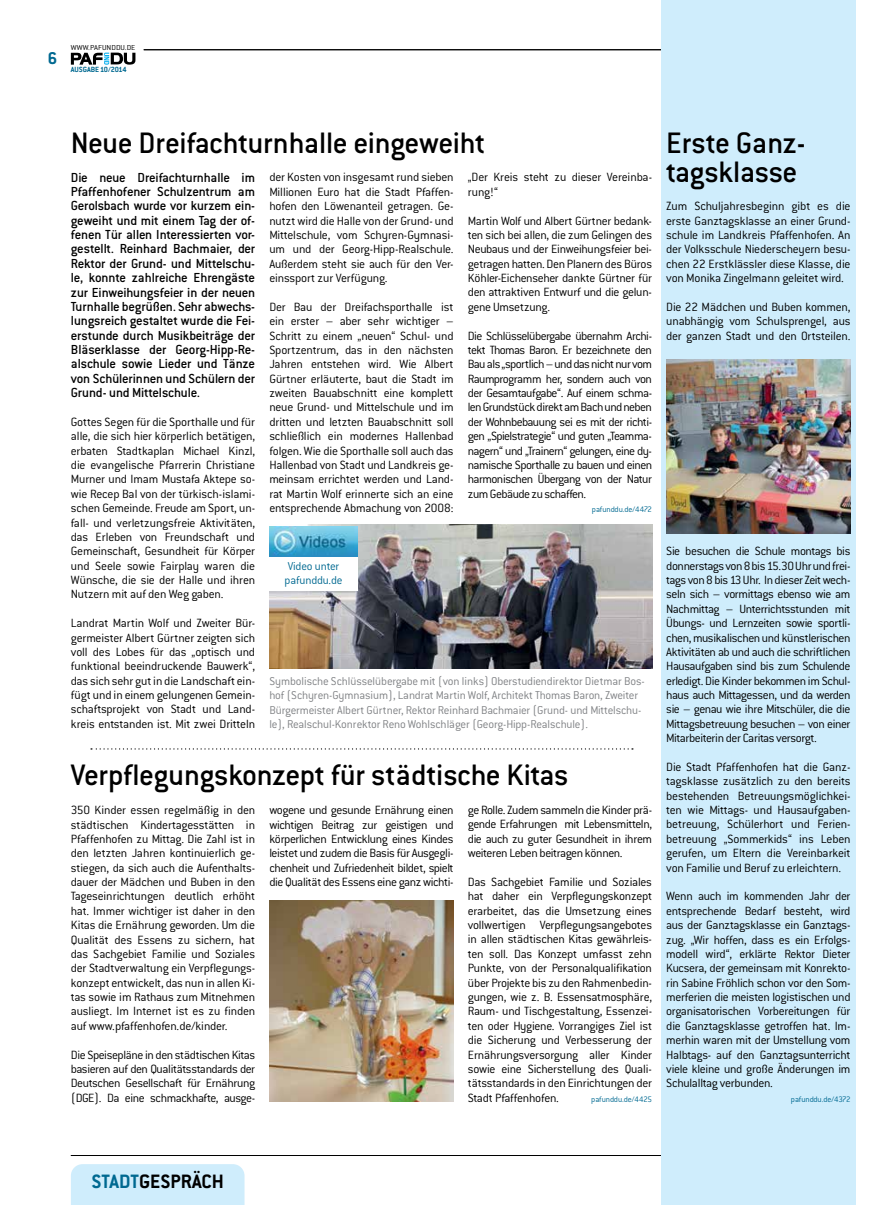
<style>
.page{position:relative;width:886px;height:1205px;background:#fff}
.page>*{position:absolute;margin:0;border:0;box-sizing:border-box;transform-origin:0 0}
.t1{font:500 32.5px/28.8px "Conduit ITC Std";letter-spacing:-.015em;color:#000}
.t2{font:700 21.25px "Conduit ITC Std";color:#000}
.t3{font:700 18.75px "Conduit ITC Std";color:#006991}
.t4{font:500 14.38px/14.4px "Conduit ITC Std";letter-spacing:-.015em;color:#000;text-align:justify}
.t5{font:300 13.12px/14.4px "Conduit ITC Std";letter-spacing:-.02em;color:#000;text-align:justify}
.t6{font:300 12.5px/14.4px "Conduit ITC Std";letter-spacing:-.015em;color:#808285}
.t7{font:300 12.5px/14.4px "Conduit ITC Std";letter-spacing:-.015em;color:#006991}
.t8{font:300 8.75px "Conduit ITC Std";letter-spacing:-.015em;color:#006991}
.t9{font:700 8.25px "Conduit ITC Std";letter-spacing:-.005em;color:#006991}
.t10{font:300 7.88px "Conduit ITC Std";letter-spacing:.01em;color:#000;scale:1.1 1}
.s1{color:#006991}
</style>
<div class="page">
<hr style="left:885px;top:0;width:1px;height:1205px;background:#fffdec">
<svg style="left:71px;top:53px;width:64px;height:12px"></svg>
<div style="left:71px;top:1164px;width:173px;height:41px;background:#cfedfc"></div>
<hr style="left:71px;top:1155px;width:779px;height:1px;background:#000">
<hr style="left:144px;top:50px;width:706px;height:1px;background:#000">
<div style="left:661px;top:0;width:195px;height:1205px;background:#cfedfc"></div>
<img style="left:666px;top:359px;width:184px;height:174px">
<img style="left:269px;top:900px;width:185px;height:202px">
<img style="left:269px;top:524px;width:383px;height:145px">
<svg style="left:91px;top:748px;width:542px;height:1px"></svg>
<div style="left:269px;top:527px;width:89px;height:63px;background:#fff"></div>
<img style="left:269px;top:527px;width:89px;height:29px">
<h3 class="t3" style="left:48px;top:47px;width:11px">6</h3>
<p class="t10" style="left:71px;top:42px;width:60px">WWW.PAFUNDDU.DE</p>
<p class="t9" style="left:71px;top:65px;width:57px">AUSGABE 10/2014</p>
<h1 class="t1" style="left:71px;top:127px;width:416px">Neue Dreifachturnhalle eingeweiht</h1>
<p class="t4" style="left:71px;top:169px;width:186px">Die neue Dreifachturnhalle im Pfaffenhofener Schulzentrum am Gerolsbach wurde vor kurzem ein&shy;geweiht und mit einem Tag der of&shy;fenen Tür allen Interessierten vor&shy;gestellt. Reinhard Bachmaier, der Rektor der Grund- und Mittelschu&shy;le, konnte zahlreiche Ehrengäste zur Einweihungsfeier in der neuen Turnhalle begrüßen. Sehr abwechs&shy;lungsreich gestaltet wurde die Fei&shy;erstunde durch Musikbeiträge der Bläserklasse der Georg-Hipp-Re&shy;alschule sowie Lieder und Tänze von Schülerinnen und Schülern der Grund- und Mittelschule.</p>
<p class="t5" style="left:71px;top:414px;width:186px">Gottes Segen für die Sporthalle und für alle, die sich hier körperlich betätigen, erbaten Stadtkaplan Michael Kinzl, die evangelische Pfarrerin Christiane Murner und Imam Mustafa Aktepe so&shy;wie Recep Bal von der türkisch-islami&shy;schen Gemeinde. Freude am Sport, un&shy;fall- und verletzungsfreie Aktivitäten, das Erleben von Freundschaft und Gemeinschaft, Gesundheit für Körper und Seele sowie Fairplay waren die Wünsche, die sie der Halle und ihren Nutzern mit auf den Weg gaben.</p>
<p class="t5" style="left:71px;top:615px;width:186px">Landrat Martin Wolf und Zweiter Bür&shy;germeister Albert Gürtner zeigten sich voll des Lobes für das „optisch und funktional beeindruckende Bauwerk“, das sich sehr gut in die Landschaft ein&shy;fügt und in einem gelungenen Gemein&shy;schaftsprojekt von Stadt und Land&shy;kreis entstanden ist. Mit zwei Dritteln</p>
<p class="t5" style="left:269px;top:170px;width:186px">der Kosten von insgesamt rund sieben Millionen Euro hat die Stadt Pfaffen&shy;hofen den Löwenanteil getragen. Ge&shy;nutzt wird die Halle von der Grund- und Mittelschule, vom Schyren-Gymnasi&shy;um und der Georg-Hipp-Realschule.<br>Außerdem steht sie auch für den Ver&shy;einssport zur Verfügung.</p>
<p class="t5" style="left:269px;top:299px;width:186px">Der Bau der Dreifachsporthalle ist ein erster – aber sehr wichtiger – Schritt zu einem „neuen“ Schul- und Sportzentrum, das in den nächsten Jahren entstehen wird. Wie Albert Gürtner erläuterte, baut die Stadt im zweiten Bauabschnitt eine komplett neue Grund- und Mittelschule und im dritten und letzten Bauabschnitt soll schließlich ein modernes Hallenbad folgen. Wie die Sporthalle soll auch das Hallenbad von Stadt und Landkreis ge&shy;meinsam errichtet werden und Land&shy;rat Martin Wolf erinnerte sich an eine entsprechende Abmachung von 2008:</p>
<p class="t5" style="left:468px;top:170px;width:186px">„Der Kreis steht zu dieser Vereinba&shy;rung!“</p>
<p class="t5" style="left:468px;top:213px;width:186px">Martin Wolf und Albert Gürtner bedank&shy;ten sich bei allen, die zum Gelingen des Neubaus und der Einweihungsfeier bei&shy;getragen hatten. Den Planern des Büros Köhler-Eichenseher dankte Gürtner für den attraktiven Entwurf und die gelun&shy;gene Umsetzung.</p>
<p class="t5" style="left:468px;top:328px;width:186px">Die Schlüsselübergabe übernahm Archi&shy;tekt Thomas Baron. Er bezeichnete den Bau als „sportlich – und das nicht nur vom Raumprogramm her, sondern auch von der Gesamtaufgabe“. Auf einem schma&shy;len Grundstück direkt am Bach und neben der Wohnbebauung sei es mit der richti&shy;gen „Spielstrategie“ und guten „Teamma&shy;nagern“ und „Trainern“ gelungen, eine dy&shy;namische Sporthalle zu bauen und einen harmonischen Übergang von der Natur zum Gebäude zu schaffen.</p>
<p class="t8" style="left:592px;top:504px;width:62px">pafunddu.de/4472</p>
<p class="t7" style="left:285px;top:558px;width:59px">Video unter pafunddu.de</p>
<p class="t6" style="left:269px;top:673px;width:377px">Symbolische Schlüsselübergabe mit (von links) Oberstudiendirektor Dietmar Bos&shy;hof (Schyren-Gymnasium), Landrat Martin Wolf, Architekt Thomas Baron, Zweiter Bürgermeister Albert Gürtner, Rektor Reinhard Bachmaier (Grund- und Mittelschu&shy;le), Realschul-Konrektor Reno Wohlschläger (Georg-Hipp-Realschule).</p>
<h1 class="t1" style="left:71px;top:760px;width:499px">Verpflegungskonzept für städtische Kitas</h1>
<p class="t5" style="left:71px;top:802px;width:186px">350 Kinder essen regelmäßig in den städtischen Kindertagesstätten in Pfaffenhofen zu Mittag. Die Zahl ist in den letzten Jahren kontinuierlich ge&shy;stiegen, da sich auch die Aufenthalts&shy;dauer der Mädchen und Buben in den Tageseinrichtungen deutlich erhöht hat. Immer wichtiger ist daher in den Kitas die Ernährung geworden. Um die Qualität des Essens zu sichern, hat das Sachgebiet Familie und Soziales der Stadtverwaltung ein Verpflegungs&shy;konzept entwickelt, das nun in allen Ki&shy;tas sowie im Rathaus zum Mitnehmen ausliegt. Im Internet ist es zu finden auf www.pfaffenhofen.de/kinder.</p>
<p class="t5" style="left:71px;top:1047px;width:186px">Die Speisepläne in den städtischen Kitas basieren auf den Qualitätsstandards der Deutschen Gesellschaft für Ernährung (DGE). Da eine schmackhafte, ausge-</p>
<p class="t5" style="left:269px;top:802px;width:186px">wogene und gesunde Ernährung einen wichtigen Beitrag zur geistigen und körperlichen Entwicklung eines Kindes leistet und zudem die Basis für Ausgegli&shy;chenheit und Zufriedenheit bildet, spielt die Qualität des Essens eine ganz wichti-</p>
<p class="t5" style="left:468px;top:802px;width:186px">ge Rolle. Zudem sammeln die Kinder prä&shy;gende Erfahrungen mit Lebensmitteln, die auch zu guter Gesundheit in ihrem weiteren Leben beitragen können.</p>
<p class="t5" style="left:468px;top:874px;width:186px">Das Sachgebiet Familie und Soziales hat daher ein Verpflegungskonzept erarbeitet, das die Umsetzung eines vollwertigen Verpflegungsangebotes in allen städtischen Kitas gewährleis&shy;ten soll. Das Konzept umfasst zehn Punkte, von der Personalqualifikation über Projekte bis zu den Rahmenbedin&shy;gungen, wie z. B. Essensatmosphäre, Raum- und Tischgestaltung, Essenzei&shy;ten oder Hygiene. Vorrangiges Ziel ist die Sicherung und Verbesserung der Ernährungsversorgung aller Kinder sowie eine Sicherstellung des Quali&shy;tätsstandards in den Einrichtungen der Stadt Pfaffenhofen.</p>
<p class="t8" style="left:591px;top:1093px;width:62px">pafunddu.de/4425</p>
<h1 class="t1" style="left:666px;top:127px;width:141px">Erste Ganz&shy;tagsklasse</h1>
<p class="t5" style="left:666px;top:199px;width:186px">Zum Schuljahresbeginn gibt es die erste Ganztagsklasse an einer Grund&shy;schule im Landkreis Pfaffenhofen. An der Volksschule Niederscheyern besu&shy;chen 22 Erstklässler diese Klasse, die von Monika Zingelmann geleitet wird.</p>
<p class="t5" style="left:666px;top:299px;width:186px">Die 22 Mädchen und Buben kommen, unabhängig vom Schulsprengel, aus der ganzen Stadt und den Ortsteilen.</p>
<p class="t5" style="left:666px;top:544px;width:186px">Sie besuchen die Schule montags bis donnerstags von 8 bis 15.30 Uhr und frei&shy;tags von 8 bis 13 Uhr. In dieser Zeit wech&shy;seln sich – vormittags ebenso wie am Nachmittag – Unterrichtsstunden mit Übungs- und Lernzeiten sowie sportli&shy;chen, musikalischen und künstlerischen Aktivitäten ab und auch die schriftlichen Hausaufgaben sind bis zum Schulende erledigt. Die Kinder bekommen im Schul&shy;haus auch Mittagessen, und da werden sie – genau wie ihre Mitschüler, die die Mittagsbetreuung besuchen – von einer Mitarbeiterin der Caritas versorgt.</p>
<p class="t5" style="left:666px;top:759px;width:186px">Die Stadt Pfaffenhofen hat die Ganz&shy;tagsklasse zusätzlich zu den bereits bestehenden Betreuungsmöglichkei&shy;ten wie Mittags- und Hausaufgaben&shy;betreuung, Schülerhort und Ferien&shy;betreuung „Sommerkids“ ins Leben gerufen, um Eltern die Vereinbarkeit von Familie und Beruf zu erleichtern.</p>
<p class="t5" style="left:666px;top:889px;width:186px">Wenn auch im kommenden Jahr der entsprechende Bedarf besteht, wird aus der Ganztagsklasse ein Ganztags&shy;zug. „Wir hoffen, dass es ein Erfolgs&shy;modell wird“, erklärte Rektor Dieter Kucsera, der gemeinsam mit Konrekto&shy;rin Sabine Fröhlich schon vor den Som&shy;merferien die meisten logistischen und organisatorischen Vorbereitungen für die Ganztagsklasse getroffen hat. Im&shy;merhin waren mit der Umstellung vom Halbtags- auf den Ganztagsunterricht viele kleine und große Änderungen im Schulalltag verbunden.</p>
<p class="t8" style="left:791px;top:1093px;width:61px">pafunddu.de/4372</p>
<h2 class="t2" style="left:91px;top:1169px;width:134px"><span class="s1">STADT</span>GESPRÄCH</h2>
</div>
